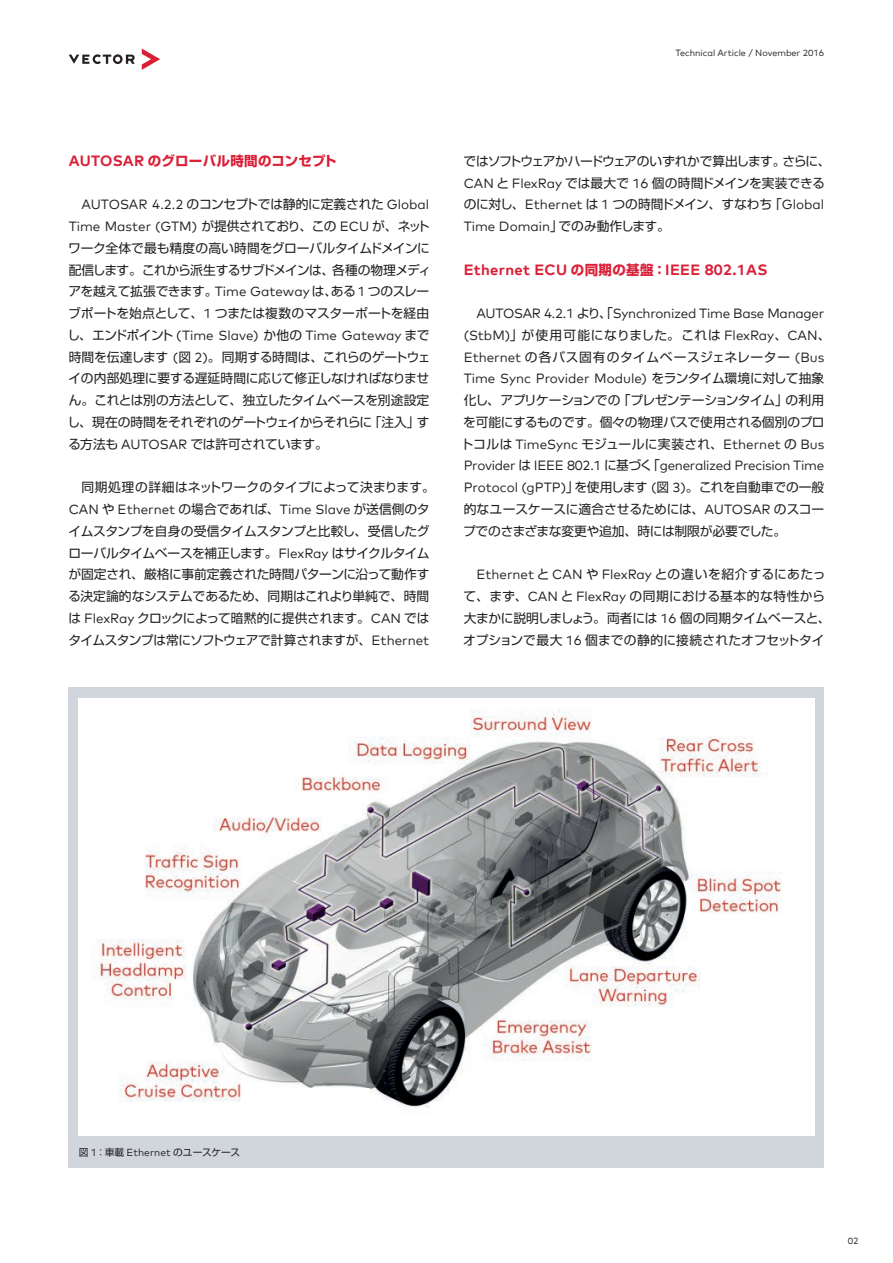
<style>
.page{position:relative;width:893px;height:1263px;background:#fff}
.page>*{position:absolute;margin:0;border:0;box-sizing:border-box;transform-origin:0 0}
.t1{font:700 14.85px "Mark Profor VI";letter-spacing:.025em;color:#da1f37}
.t2{font:700 13.5px "Shin Go Pro";letter-spacing:.005em;color:#da1f37}
.t3{font:13.35px/21.8px "Mark Profor VI";color:#231f20;text-align:right}
.t4{font:13.35px/21.8px "Mark Profor VI";letter-spacing:-.02em;color:#231f20}
.t5{font:12.75px/21.8px "Shin Go Pro";letter-spacing:-.02em;color:#231f20}
.t6{font:12.75px/21.8px "Shin Go Pro";color:#231f20}
.t7{font:12.75px/21.8px "Shin Go Pro";letter-spacing:.055em;color:#231f20}
.t8{font:12.75px "Shin Go Pro";letter-spacing:.005em;color:#231f20}
.t9{font:9.75px "Shin Go Pro";letter-spacing:-.015em;color:#231f20}
.t10{font:9px "Mark Profor VI";color:#231f20}
.s1{font-family:"Mark Profor VI";font-size:14.85px}
.s2{font-family:"Shin Go Pro";font-size:12.75px}
.s3{font-family:"Mark Profor VI";font-size:13.35px}
.s4{font-family:"Shin Go Pro";font-size:13.5px}
.s5{font-family:"Mark Profor VI";font-size:10.2px}
</style>
<div class="page">
<svg style="left:142px;top:49px;width:18px;height:21px"></svg>
<svg style="left:69px;top:54px;width:66px;height:10px"></svg>
<div style="left:68px;top:688px;width:756px;height:480px;background:#d0d6db"></div>
<img style="left:79px;top:698px;width:735px;height:437px">
<p class="t10" style="left:675px;top:46px;width:150px">Technical Article / November 2016</p>
<p class="t2" style="left:69px;top:150px;width:269px"><span class="s1">AUTOSAR</span> のグローバル時間のコンセプト</p>
<p class="t3" style="left:69px;top:193px;width:363px">AUTOSAR 4.2.2 <span class="s2">のコンセプトでは静的に定義された</span> Global<br>Time Master (GTM) <span class="s2">が提供されており、この</span> ECU <span class="s2">が、ネット</span></p>
<p class="t5" style="left:68px;top:236px;width:364px">ワーク全体で最も精度の高い時間をグローバルタイムドメインに配信します。これから派生するサブドメインは、各種の物理メディアを越えて拡張できます。<span class="s3">Time Gateway</span> は、ある<span class="s3">1</span> つのスレーブポートを始点として、<span class="s3">1</span> つまたは複数のマスターポートを経由</p>
<p class="t3" style="left:67px;top:323px;width:363px"><span class="s2">し、エンドポイント</span> (Time Slave) <span class="s2">か他の</span> Time Gateway <span class="s2">まで</span></p>
<p class="t5" style="left:67px;top:344px;width:365px;text-align:justify">時間を伝達します <span class="s3">(</span>図 <span class="s3">2)</span>。同期する時間は、これらのゲートウェイの内部処理に要する遅延時間に応じて修正しなければなりません。これとは別の方法として、独立したタイムベースを別途設定し、現在の時間をそれぞれのゲートウェイからそれらに「注入」する方法も <span class="s3">AUTOSAR</span> では許可されています。</p>
<p class="t8" style="left:81px;top:477px;width:355px">同期処理の詳細はネットワークのタイプによって決まります。</p>
<p class="t3" style="left:69px;top:497px;width:362px">CAN <span class="s2">や</span> Ethernet <span class="s2">の場合であれば、</span>Time Slave <span class="s2">が送信側のタ</span></p>
<p class="t5" style="left:68px;top:518px;width:363px;text-align:justify">イムスタンプを自身の受信タイムスタンプと比較し、受信したグローバルタイムベースを補正します。<span class="s3">FlexRay</span> はサイクルタイムが固定され、厳格に事前定義された時間パターンに沿って動作する決定論的なシステムであるため、同期はこれより単純で、時間は <span class="s3">FlexRay</span> クロックによって暗黙的に提供されます。<span class="s3">CAN</span> ではタイムスタンプは常にソフトウェアで計算されますが、<span class="s3">Ethernet</span></p>
<p class="t5" style="left:464px;top:149px;width:368px">ではソフトウェアかハードウェアのいずれかで算出します。さらに、<br><span class="s3">CAN</span> と <span class="s3">FlexRay</span> では最大で <span class="s3">16</span> 個の時間ドメインを実装できるのに対し、<span class="s3">Ethernet</span> は <span class="s3">1</span> つの時間ドメイン、すなわち「<span class="s3">Global</span></p>
<p class="t3" style="left:464px;top:215px;width:208px">Time Domain<span class="s2">」でのみ動作します。</span></p>
<p class="t1" style="left:464px;top:258px;width:305px">Ethernet ECU <span class="s4">の同期の基盤：</span>IEEE 802.1AS</p>
<p class="t4" style="left:476px;top:302px;width:349px">AUTOSAR 4.2.1 <span class="s2">より、「</span>Synchronized Time Base Manager</p>
<p class="t7" style="left:464px;top:323px;width:368px"><span class="s3">(StbM)</span>」が使用可能になりました。これは <span class="s3">FlexRay</span>、<span class="s3">CAN</span>、<br><span class="s3">Ethernet</span> の各バス固有のタイムベースジェネレーター <span class="s3">(Bus</span></p>
<p class="t3" style="left:464px;top:367px;width:362px">Time Sync Provider Module) <span class="s2">をランタイム環境に対して抽象</span></p>
<p class="t5" style="left:463px;top:388px;width:363px">化し、アプリケーションでの「プレゼンテーションタイム」の利用を可能にするものです。個々の物理バスで使用される個別のプロ</p>
<p class="t4" style="left:461px;top:432px;width:365px"><span class="s2">トコルは</span> TimeSync <span class="s2">モジュールに実装され、</span>Ethernet <span class="s2">の</span> Bus<br>Provider <span class="s2">は</span> IEEE 802.1 <span class="s2">に基づく「</span>generalized Precision Time</p>
<p class="t5" style="left:463px;top:475px;width:363px;text-align:justify"><span class="s3">Protocol (gPTP)</span>」を使用します <span class="s3">(</span>図 <span class="s3">3)</span>。これを自動車での一般的なユースケースに適合させるためには、<span class="s3">AUTOSAR</span> のスコープでのさまざまな変更や追加、時には制限が必要でした。</p>
<p class="t3" style="left:476px;top:563px;width:351px">Ethernet <span class="s2">と</span> CAN <span class="s2">や</span> FlexRay <span class="s2">との違いを紹介するにあたっ</span></p>
<p class="t6" style="left:463px;top:584px;width:369px">て、まず、<span class="s3">CAN</span> と <span class="s3">FlexRay</span> の同期における基本的な特性から大まかに説明しましょう。両者には <span class="s3">16</span> 個の同期タイムベースと、オプションで最大 <span class="s3">16</span> 個までの静的に接続されたオフセットタイ</p>
<p class="t9" style="left:79px;top:1145px;width:163px">図 <span class="s5">1</span>：車載 <span class="s5">Ethernet</span> のユースケース</p>
<p class="t10" style="left:848px;top:1234px;width:12px">02</p>
</div>
